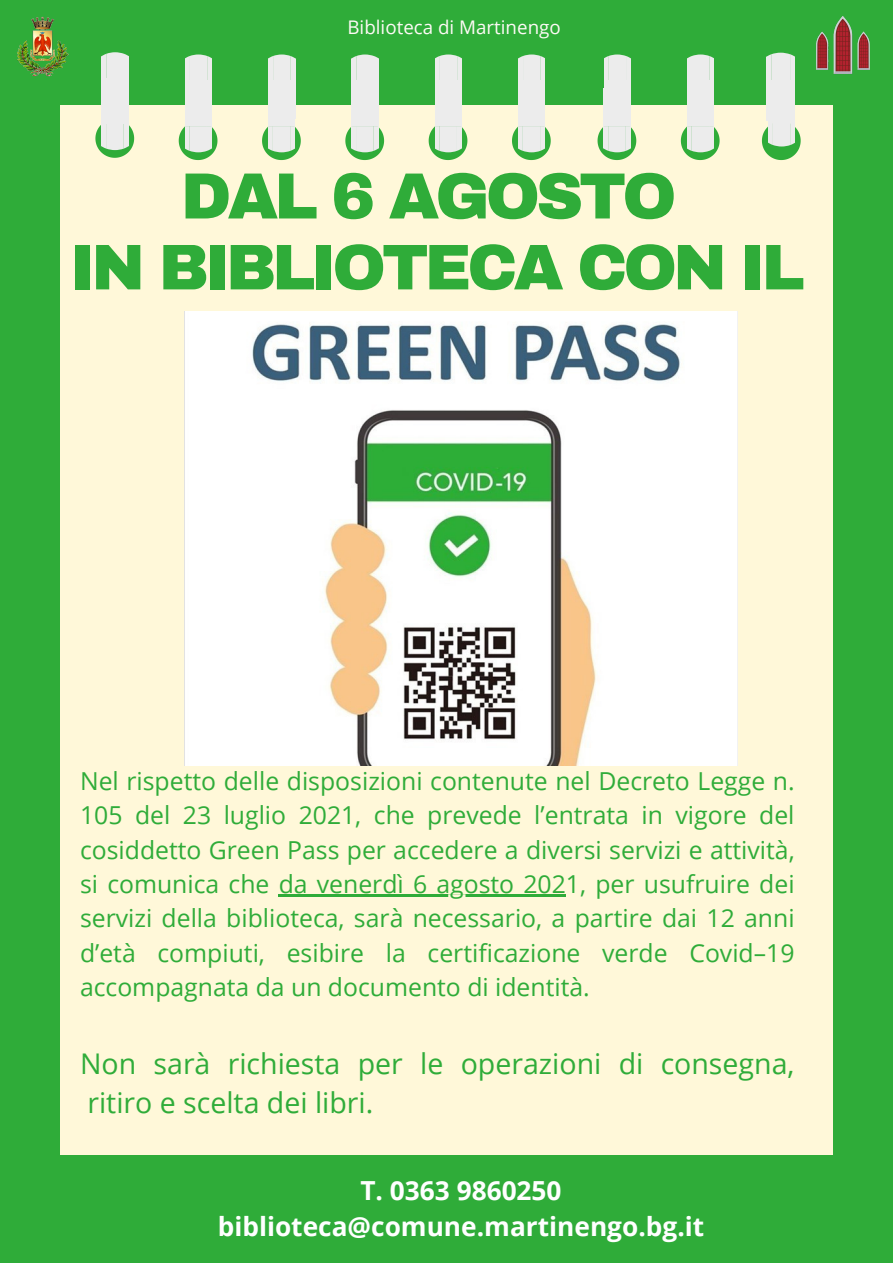
<style>
.page{position:relative;width:893px;height:1263px;background:#2fac39}
.page>*{position:absolute;margin:0;border:0;box-sizing:border-box;transform-origin:0 0}
.t1{font:900 65.25px "Archivo";letter-spacing:-.06em;color:#2fac39}
.t2{font:900 64.5px "Archivo";letter-spacing:-.06em;color:#2fac39}
.t3{font:28.5px/39.4px "Open Sans";color:#2fac39}
.t4{font:700 26.25px "Open Sans";color:#fff}
.t5{font:24.75px/34.3px "Open Sans";color:#2fac39;text-align:justify}
.t6{font:18.75px "Open Sans";color:#fefaf6}
</style>
<div class="page">
<div style="left:61px;top:106px;width:771px;height:1049px;background:#fff8d9"></div>
<div style="left:102px;top:93px;width:26px;height:31px;background:#ececec"></div>
<svg style="left:95px;top:119px;width:39px;height:39px"></svg>
<div style="left:102px;top:78px;width:26px;height:31px;background:#ececec"></div>
<svg style="left:102px;top:52px;width:26px;height:26px"></svg>
<div style="left:185px;top:95px;width:26px;height:31px;background:#ececec"></div>
<svg style="left:179px;top:121px;width:38px;height:39px"></svg>
<div style="left:185px;top:80px;width:27px;height:31px;background:#ececec"></div>
<svg style="left:185px;top:55px;width:27px;height:25px"></svg>
<div style="left:185px;top:111px;width:27px;height:8px;background:#ececec"></div>
<div style="left:268px;top:95px;width:27px;height:31px;background:#ececec"></div>
<svg style="left:262px;top:126px;width:39px;height:34px"></svg>
<div style="left:268px;top:80px;width:27px;height:31px;background:#ececec"></div>
<svg style="left:268px;top:55px;width:27px;height:25px"></svg>
<div style="left:352px;top:95px;width:26px;height:31px;background:#ececec"></div>
<svg style="left:345px;top:121px;width:39px;height:39px"></svg>
<div style="left:352px;top:80px;width:26px;height:31px;background:#ececec"></div>
<svg style="left:352px;top:55px;width:26px;height:25px"></svg>
<div style="left:435px;top:95px;width:26px;height:31px;background:#ececec"></div>
<svg style="left:429px;top:121px;width:38px;height:39px"></svg>
<div style="left:435px;top:80px;width:26px;height:31px;background:#ececec"></div>
<svg style="left:435px;top:55px;width:26px;height:25px"></svg>
<div style="left:518px;top:95px;width:27px;height:31px;background:#ececec"></div>
<svg style="left:512px;top:126px;width:39px;height:34px"></svg>
<div style="left:518px;top:80px;width:27px;height:31px;background:#ececec"></div>
<svg style="left:518px;top:55px;width:27px;height:25px"></svg>
<div style="left:604px;top:95px;width:26px;height:31px;background:#ececec"></div>
<svg style="left:597px;top:121px;width:39px;height:39px"></svg>
<div style="left:604px;top:80px;width:26px;height:31px;background:#ececec"></div>
<svg style="left:604px;top:55px;width:26px;height:25px"></svg>
<div style="left:687px;top:95px;width:26px;height:31px;background:#ececec"></div>
<svg style="left:681px;top:121px;width:38px;height:39px"></svg>
<div style="left:687px;top:80px;width:27px;height:31px;background:#ececec"></div>
<svg style="left:687px;top:55px;width:27px;height:25px"></svg>
<div style="left:687px;top:111px;width:27px;height:8px;background:#ececec"></div>
<div style="left:766px;top:80px;width:29px;height:34px;background:#ececec"></div>
<svg style="left:766px;top:53px;width:29px;height:27px"></svg>
<div style="left:766px;top:113px;width:29px;height:8px;background:#ececec"></div>
<img style="left:185px;top:311px;width:552px;height:455px">
<hr style="left:279px;top:894px;width:287px;height:3px;background:#2fac39">
<svg style="left:762px;top:121px;width:38px;height:39px"></svg>
<img style="left:17px;top:16px;width:52px;height:61px">
<img style="left:816px;top:16px;width:54px;height:58px">
<p class="t6" style="left:347px;top:14px;width:215px">Biblioteca di Martinengo</p>
<p class="t1" style="left:181px;top:161px;width:497px">DAL 6 AGOSTO</p>
<p class="t2" style="left:70px;top:233px;width:736px">IN BIBLIOTECA CON IL</p>
<p class="t5" style="left:80px;top:763px;width:716px">Nel rispetto delle disposizioni contenute nel Decreto Legge n.<br>105 del 23 luglio 2021, che prevede l’entrata in vigore del cosiddetto Green Pass per accedere a diversi servizi e attività, si comunica che da venerdì 6 agosto 2021, per usufruire dei servizi della biblioteca, sarà necessario, a partire dai 12 anni d’età compiuti, esibire la certificazione verde Covid–19 accompagnata da un documento di identità.</p>
<p class="t3" style="left:80px;top:1043px;width:716px">Non sarà richiesta per le operazioni di consegna, ritiro e scelta dei libri.</p>
<p class="t4" style="left:360px;top:1172px;width:203px">T. 0363 9860250</p>
<p class="t4" style="left:218px;top:1208px;width:488px">biblioteca@comune.martinengo.bg.it</p>
</div>
